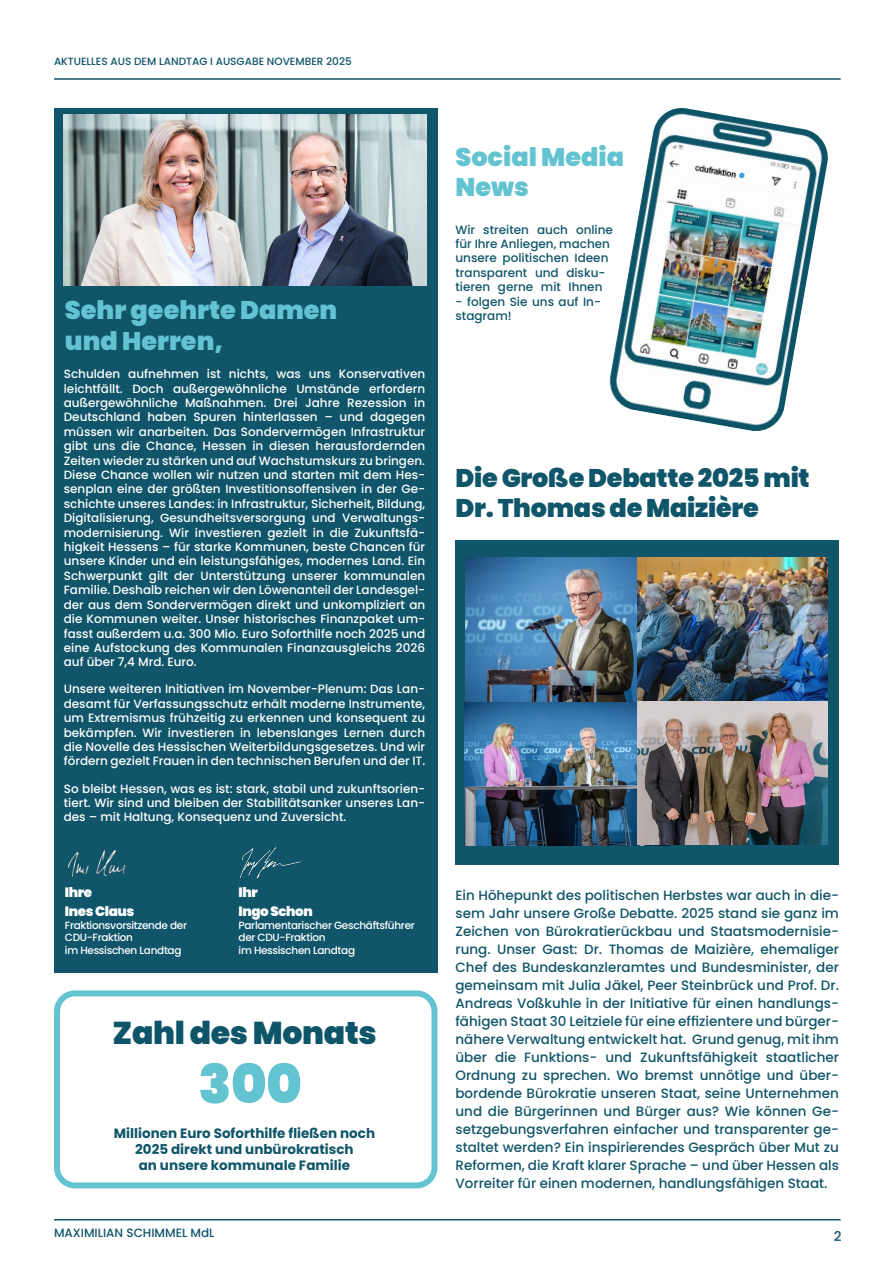
<style>
.page{position:relative;width:893px;height:1263px;background:#fff}
.page>*{position:absolute;margin:0;border:0;box-sizing:border-box;transform-origin:0 0}
.t1{font:900 54px "Poppins";color:#63c3d1}
.t2{font:900 31.5px "Poppins";letter-spacing:-.01em;color:#0f5569}
.t3{font:900 25.5px/30.6px "Poppins";color:#63c3d1}
.t4{font:900 25.5px/30.6px "Poppins";letter-spacing:-.01em;color:#105569}
.t5{font:500 13.5px/18px "Poppins";color:#105569;text-align:justify}
.t6{font:700 13.5px/16.2px "Poppins";color:#0f5569;text-align:center}
.t7{font:900 13.5px/19.5px "Poppins";letter-spacing:-.03em;color:#fff}
.t8{font:500 12px/14.4px "Poppins";color:#fff;text-align:justify}
.t9{font:500 12px/14.4px "Poppins";color:#0f5569}
.t10{font:500 12px "Poppins";color:#105569}
.t11{font:500 10.5px/12.6px "Poppins";letter-spacing:-.03em;color:#fff}
.t12{font:500 10.5px "Poppins";color:#105569}
</style>
<div class="page">
<hr style="left:54px;top:78px;width:787px;height:2px;background:#105569">
<hr style="left:54px;top:1219px;width:787px;height:1px;background:#105569">
<div style="left:455px;top:540px;width:384px;height:324px;background:#105569"></div>
<img style="left:466px;top:557px;width:172px;height:145px">
<img style="left:464px;top:703px;width:206px;height:143px">
<img style="left:638px;top:557px;width:189px;height:288px">
<div style="left:54px;top:108px;width:383px;height:864px;background:#105569"></div>
<img style="left:64px;top:114px;width:363px;height:171px">
<img style="left:67px;top:850px;width:59px;height:27px">
<img style="left:240px;top:847px;width:61px;height:32px">
<div style="left:54px;top:990px;width:383px;height:198px;border:6px solid #63c3d1;border-radius:18px"></div>
<img style="left:609px;top:108px;width:219px;height:323px">
<p class="t12" style="left:54px;top:55px;width:299px">AKTUELLES AUS DEM LANDTAG I AUSGABE NOVEMBER 2025</p>
<h3 class="t3" style="left:65px;top:295px;width:274px">Sehr geehrte Damen und Herren,</h3>
<p class="t8" style="left:64px;top:367px;width:363px">Schulden aufnehmen ist nichts, was uns Konservativen leichtfällt. Doch außergewöhnliche Umstände erfordern außergewöhnliche Maßnahmen. Drei Jahre Rezession in Deutschland haben Spuren hinterlassen – und dagegen müssen wir anarbeiten. Das Sondervermögen Infrastruktur gibt uns die Chance, Hessen in diesen herausfordernden Zeiten wieder zu stärken und auf Wachstumskurs zu bringen.<br>Diese Chance wollen wir nutzen und starten mit dem Hes&shy;senplan eine der größten Investitionsoffensiven in der Ge&shy;schichte unseres Landes: in Infrastruktur, Sicherheit, Bildung, Digitalisierung, Gesundheitsversorgung und Verwaltungs&shy;modernisierung. Wir investieren gezielt in die Zukunftsfä&shy;higkeit Hessens – für starke Kommunen, beste Chancen für unsere Kinder und ein leistungsfähiges, modernes Land. Ein Schwerpunkt gilt der Unterstützung unserer kommunalen Familie. Deshalb reichen wir den Löwenanteil der Landesgel&shy;der aus dem Sondervermögen direkt und unkompliziert an die Kommunen weiter. Unser historisches Finanzpaket um&shy;fasst außerdem u.a. 300 Mio. Euro Soforthilfe noch 2025 und eine Aufstockung des Kommunalen Finanzausgleichs 2026 auf über 7,4 Mrd. Euro.</p>
<p class="t8" style="left:64px;top:682px;width:363px">Unsere weiteren Initiativen im November-Plenum: Das Lan&shy;desamt für Verfassungsschutz erhält moderne Instrumente, um Extremismus frühzeitig zu erkennen und konsequent zu bekämpfen. Wir investieren in lebenslanges Lernen durch die Novelle des Hessischen Weiterbildungsgesetzes. Und wir fördern gezielt Frauen in den technischen Berufen und der IT.</p>
<p class="t8" style="left:64px;top:781px;width:363px">So bleibt Hessen, was es ist: stark, stabil und zukunftsorien&shy;tiert. Wir sind und bleiben der Stabilitätsanker unseres Lan&shy;des – mit Haltung, Konsequenz und Zuversicht.</p>
<p class="t7" style="left:65px;top:882px;width:71px">Ihre<br>Ines Claus</p>
<p class="t11" style="left:65px;top:919px;width:124px">Fraktionsvorsitzende der<br>CDU-Fraktion<br>im Hessischen Landtag</p>
<p class="t7" style="left:239px;top:882px;width:76px">Ihr<br>Ingo Schon</p>
<p class="t11" style="left:239px;top:919px;width:178px">Parlamentarischer Geschäftsführer der CDU-Fraktion<br>im Hessischen Landtag</p>
<h2 class="t2" style="left:113px;top:1015px;width:266px">Zahl des Monats</h2>
<h1 class="t1" style="left:198px;top:1053px;width:105px">300</h1>
<p class="t6" style="left:114px;top:1125px;width:263px">Millionen Euro Soforthilfe fließen noch<br>2025 direkt und unbürokratisch<br>an unsere kommunale Familie</p>
<h3 class="t3" style="left:455px;top:142px;width:170px">Social Media<br>News</h3>
<p class="t9" style="left:455px;top:222px;width:159px">Wir streiten auch online für Ihre Anliegen, machen unsere politischen Ideen transparent und disku&shy;tieren gerne mit Ihnen</p>
<p class="t9" style="left:455px;top:294px;width:147px">- folgen Sie uns auf In&shy;stagram!</p>
<h3 class="t4" style="left:455px;top:462px;width:356px">Die Große Debatte 2025 mit<br>Dr. Thomas de Maizière</h3>
<p class="t5" style="left:455px;top:886px;width:385px">Ein Höhepunkt des politischen Herbstes war auch in die&shy;sem Jahr unsere Große Debatte. 2025 stand sie ganz im Zeichen von Bürokratierückbau und Staatsmodernisie&shy;rung. Unser Gast: Dr. Thomas de Maizière, ehemaliger Chef des Bundeskanzleramtes und Bundesminister, der gemeinsam mit Julia Jäkel, Peer Steinbrück und Prof. Dr.<br>Andreas Voßkuhle in der Initiative für einen handlungs&shy;fähigen Staat 30 Leitziele für eine effizientere und bürger&shy;nähere Verwaltung entwickelt hat. Grund genug, mit ihm über die Funktions- und Zukunftsfähigkeit staatlicher Ordnung zu sprechen. Wo bremst unnötige und über&shy;bordende Bürokratie unseren Staat, seine Unternehmen und die Bürgerinnen und Bürger aus? Wie können Ge&shy;setzgebungsverfahren einfacher und transparenter ge&shy;staltet werden? Ein inspirierendes Gespräch über Mut zu Reformen, die Kraft klarer Sprache – und über Hessen als Vorreiter für einen modernen, handlungsfähigen Staat.</p>
<p class="t10" style="left:54px;top:1226px;width:162px">MAXIMILIAN SCHIMMEL MdL</p>
<p class="t5" style="left:834px;top:1227px;width:9px">2</p>
</div>
